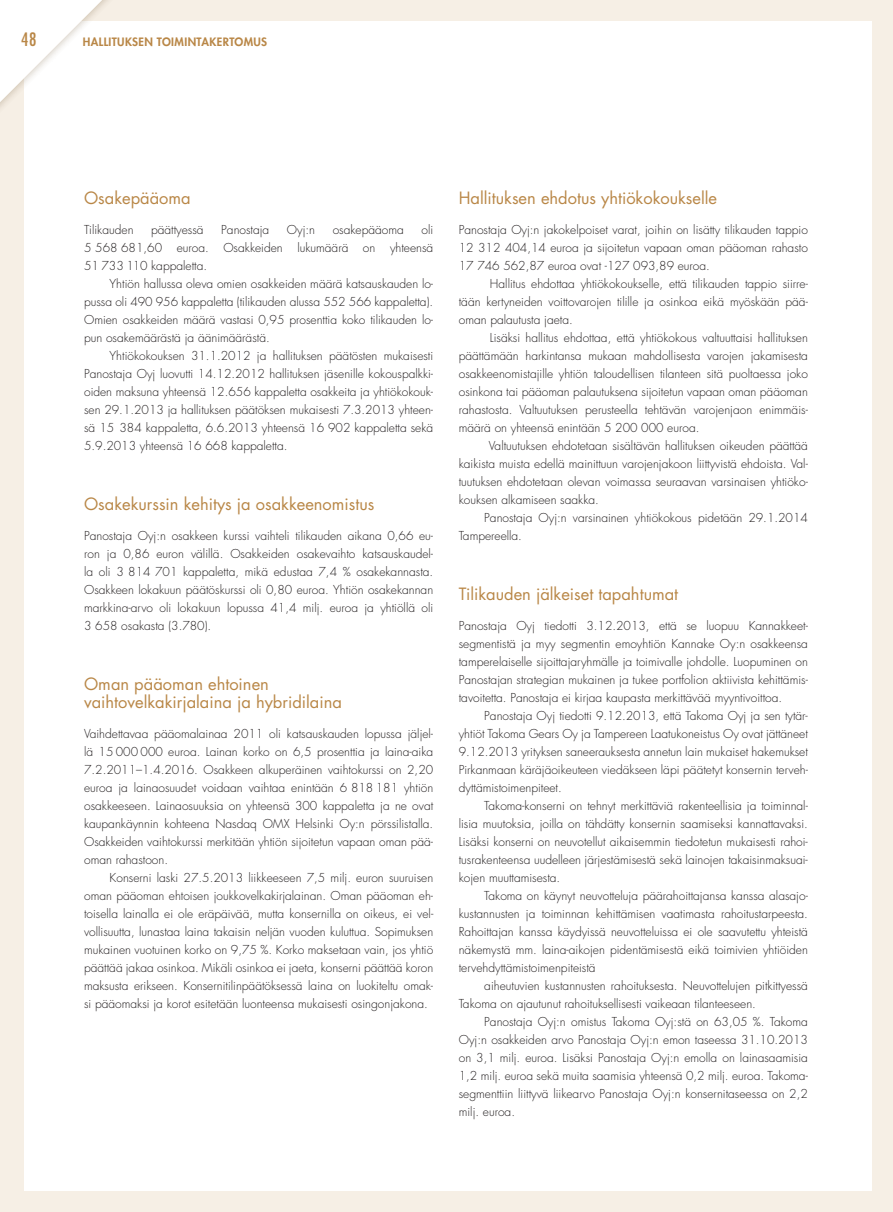
<style>
.page{position:relative;width:893px;height:1212px;background:#f6efe5}
.page>*{position:absolute;margin:0;border:0;box-sizing:border-box;transform-origin:0 0}
.t1{font:condensed 18px "Futura Std";color:#b98747}
.t2{font:16.5px/18px "Futura Std";color:#b98747}
.t3{font:300 12px/18px "Futura Std";color:#231f20;text-align:justify}
.t4{font:800 11.25px "Futura Std";letter-spacing:.035em;color:#b98747}
</style>
<div class="page">
<div style="left:24px;top:21px;width:848px;height:1170px;background:#fff"></div>
<div style="left:0;top:0;width:119px;height:125px;background:#b98747;opacity:.2"></div>
<svg style="left:0;top:0;width:115px;height:115px"></svg>
<h1 class="t1" style="left:21px;top:28px;width:17px">48</h1>
<p class="t4" style="left:83px;top:34px;width:186px">HALLITUKSEN TOIMINTAKERTOMUS</p>
<h2 class="t2" style="left:84px;top:189px;width:108px">Osakepääoma</h2>
<p class="t3" style="left:84px;top:221px;width:51px">Tilikauden</p>
<p class="t3" style="left:151px;top:221px;width:54px">päättyessä</p>
<p class="t3" style="left:221px;top:221px;width:50px">Panostaja</p>
<p class="t3" style="left:287px;top:221px;width:30px">Oyj:n</p>
<p class="t3" style="left:333px;top:221px;width:73px">osakepääoma</p>
<p class="t3" style="left:84px;top:221px;width:351px;text-indent:337px">oli 5 568 681,60 euroa. Osakkeiden lukumäärä on yhteensä 51 733 110 kappaletta.</p>
<p class="t3" style="left:84px;top:275px;width:351px;text-indent:26px">Yhtiön hallussa oleva omien osakkeiden määrä katsauskauden lo&shy;pussa oli 490 956 kappaletta (tilikauden alussa 552 566 kappaletta).<br>Omien osakkeiden määrä vastasi 0,95 prosenttia koko tilikauden lo&shy;pun osakemäärästä ja äänimäärästä.</p>
<p class="t3" style="left:84px;top:347px;width:351px;text-indent:26px">Yhtiökokouksen 31.1.2012 ja hallituksen päätösten mukaisesti Panostaja Oyj luovutti 14.12.2012 hallituksen jäsenille kokouspalkki&shy;oiden maksuna yhteensä 12.656 kappaletta osakkeita ja yhtiökokouk&shy;sen 29.1.2013 ja hallituksen päätöksen mukaisesti 7.3.2013 yhteen&shy;sä 15 384 kappaletta, 6.6.2013 yhteensä 16 902 kappaletta sekä 5.9.2013 yhteensä 16 668 kappaletta.</p>
<h2 class="t2" style="left:84px;top:495px;width:292px">Osakekurssin kehitys ja osakkeenomistus</h2>
<p class="t3" style="left:84px;top:527px;width:351px">Panostaja Oyj:n osakkeen kurssi vaihteli tilikauden aikana 0,66 eu&shy;ron ja 0,86 euron välillä. Osakkeiden osakevaihto katsauskaudel&shy;la oli 3 814 701 kappaletta, mikä edustaa 7,4 % osakekannasta.<br>Osakkeen lokakuun päätöskurssi oli 0,80 euroa. Yhtiön osakekannan markkina-arvo oli lokakuun lopussa 41,4 milj. euroa ja yhtiöllä oli 3 658 osakasta (3.780).</p>
<h2 class="t2" style="left:84px;top:675px;width:259px">Oman pääoman ehtoinen vaihtovelkakirjalaina ja hybridilaina</h2>
<p class="t3" style="left:84px;top:725px;width:351px">Vaihdettavaa pääomalainaa 2011 oli katsauskauden lopussa jäljel&shy;lä 15 000 000 euroa. Lainan korko on 6,5 prosenttia ja laina-aika 7.2.2011–1.4.2016. Osakkeen alkuperäinen vaihtokurssi on 2,20 euroa ja lainaosuudet voidaan vaihtaa enintään 6 818 181 yhtiön osakkeeseen. Lainaosuuksia on yhteensä 300 kappaletta ja ne ovat kaupankäynnin kohteena Nasdaq OMX Helsinki Oy:n pörssilistalla.<br>Osakkeiden vaihtokurssi merkitään yhtiön sijoitetun vapaan oman pää&shy;oman rahastoon.</p>
<p class="t3" style="left:84px;top:869px;width:351px;text-indent:26px">Konserni laski 27.5.2013 liikkeeseen 7,5 milj. euron suuruisen oman pääoman ehtoisen joukkovelkakirjalainan. Oman pääoman eh&shy;toisella lainalla ei ole eräpäivää, mutta konsernilla on oikeus, ei vel&shy;vollisuutta, lunastaa laina takaisin neljän vuoden kuluttua. Sopimuksen mukainen vuotuinen korko on 9,75 %. Korko maksetaan vain, jos yhtiö päättää jakaa osinkoa. Mikäli osinkoa ei jaeta, konserni päättää koron maksusta erikseen. Konsernitilinpäätöksessä laina on luokiteltu omak&shy;si pääomaksi ja korot esitetään luonteensa mukaisesti osingonjakona.</p>
<h2 class="t2" style="left:459px;top:189px;width:260px">Hallituksen ehdotus yhtiökokoukselle</h2>
<p class="t3" style="left:459px;top:221px;width:351px">Panostaja Oyj:n jakokelpoiset varat, joihin on lisätty tilikauden tappio 12 312 404,14 euroa ja sijoitetun vapaan oman pääoman rahasto 17 746 562,87 euroa ovat -127 093,89 euroa.</p>
<p class="t3" style="left:459px;top:275px;width:351px;text-indent:31px">Hallitus ehdottaa yhtiökokoukselle, että tilikauden tappio siirre&shy;tään kertyneiden voittovarojen tilille ja osinkoa eikä myöskään pää&shy;oman palautusta jaeta.</p>
<p class="t3" style="left:459px;top:329px;width:351px;text-indent:31px">Lisäksi hallitus ehdottaa, että yhtiökokous valtuuttaisi hallituksen päättämään harkintansa mukaan mahdollisesta varojen jakamisesta osakkeenomistajille yhtiön taloudellisen tilanteen sitä puoltaessa joko osinkona tai pääoman palautuksena sijoitetun vapaan oman pääoman rahastosta. Valtuutuksen perusteella tehtävän varojenjaon enimmäis&shy;määrä on yhteensä enintään 5 200 000 euroa.</p>
<p class="t3" style="left:459px;top:437px;width:351px;text-indent:30px">Valtuutuksen ehdotetaan sisältävän hallituksen oikeuden päättää kaikista muista edellä mainittuun varojenjakoon liittyvistä ehdoista. Val&shy;tuutuksen ehdotetaan olevan voimassa seuraavan varsinaisen yhtiöko&shy;kouksen alkamiseen saakka.</p>
<p class="t3" style="left:459px;top:509px;width:351px;text-indent:26px">Panostaja Oyj:n varsinainen yhtiökokous pidetään 29.1.2014<br>Tampereella.</p>
<h2 class="t2" style="left:459px;top:585px;width:221px">Tilikauden jälkeiset tapahtumat</h2>
<p class="t3" style="left:459px;top:617px;width:351px">Panostaja Oyj tiedotti 3.12.2013, että se luopuu Kannakkeet&shy;segmentistä ja myy segmentin emoyhtiön Kannake Oy:n osakkeensa tamperelaiselle sijoittajaryhmälle ja toimivalle johdolle. Luopuminen on Panostajan strategian mukainen ja tukee portfolion aktiivista kehittämis&shy;tavoitetta. Panostaja ei kirjaa kaupasta merkittävää myyntivoittoa.</p>
<p class="t3" style="left:459px;top:707px;width:351px;text-indent:26px">Panostaja Oyj tiedotti 9.12.2013, että Takoma Oyj ja sen tytär&shy;yhtiöt Takoma Gears Oy ja Tampereen Laatukoneistus Oy ovat jättäneet 9.12.2013 yrityksen saneerauksesta annetun lain mukaiset hakemukset Pirkanmaan käräjäoikeuteen viedäkseen läpi päätetyt konsernin terveh&shy;dyttämistoimenpiteet.</p>
<p class="t3" style="left:459px;top:797px;width:351px;text-indent:26px">Takoma-konserni on tehnyt merkittäviä rakenteellisia ja toiminnal&shy;lisia muutoksia, joilla on tähdätty konsernin saamiseksi kannattavaksi.<br>Lisäksi konserni on neuvotellut aikaisemmin tiedotetun mukaisesti rahoi&shy;tusrakenteensa uudelleen järjestämisestä sekä lainojen takaisinmaksuai&shy;kojen muuttamisesta.</p>
<p class="t3" style="left:459px;top:887px;width:351px;text-indent:26px">Takoma on käynyt neuvotteluja päärahoittajansa kanssa alasajo&shy;kustannusten ja toiminnan kehittämisen vaatimasta rahoitustarpeesta.<br>Rahoittajan kanssa käydyissä neuvotteluissa ei ole saavutettu yhteistä näkemystä mm. laina-aikojen pidentämisestä eikä toimivien yhtiöiden tervehdyttämistoimenpiteistä</p>
<p class="t3" style="left:459px;top:977px;width:351px;text-indent:26px">aiheutuvien kustannusten rahoituksesta. Neuvottelujen pitkittyessä<br>Takoma on ajautunut rahoituksellisesti vaikeaan tilanteeseen.</p>
<p class="t3" style="left:459px;top:1013px;width:351px;text-indent:26px">Panostaja Oyj:n omistus Takoma Oyj:stä on 63,05 %. Takoma Oyj:n osakkeiden arvo Panostaja Oyj:n emon taseessa 31.10.2013 on 3,1 milj. euroa. Lisäksi Panostaja Oyj:n emolla on lainasaamisia 1,2 milj. euroa sekä muita saamisia yhteensä 0,2 milj. euroa. Takoma&shy;segmenttiin liittyvä liikearvo Panostaja Oyj:n konsernitaseessa on 2,2 milj. euroa.</p>
</div>
